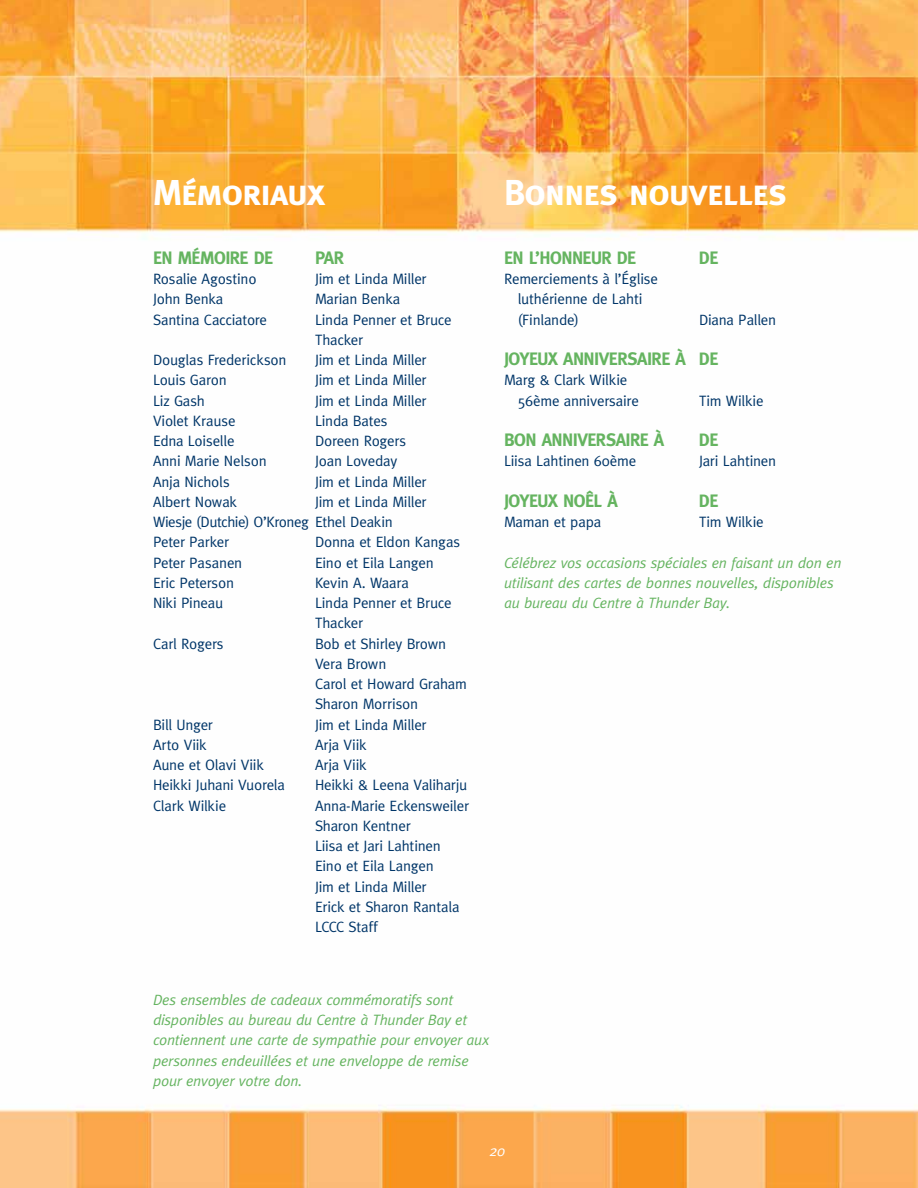
<style>
.page{position:relative;width:918px;height:1188px;background:#fff}
.page>*{position:absolute;margin:0;border:0;box-sizing:border-box;transform-origin:0 0}
.t1{font:36px "Meta Bold Caps";letter-spacing:-.03em;color:#fff}
.t2{font:18px "Meta Bold Caps";letter-spacing:-.03em;color:#65b460}
.t3{font:15px/20.2px "Meta";letter-spacing:-.015em;color:#003568}
.t4{font:italic 15px/20.2px "Meta";letter-spacing:-.015em;color:#65b460}
.t5{font:italic 15px "Meta";color:#fff}
</style>
<div class="page">
<img style="left:0;top:0;width:918px;height:1188px">
<h1 class="t1" style="left:153px;top:172px;width:174px">Mémoriaux</h1>
<h1 class="t1" style="left:504px;top:172px;width:285px">Bonnes nouvelles</h1>
<p class="t2" style="left:153px;top:247px;width:122px">EN MÉMOIRE DE</p>
<p class="t2" style="left:315px;top:247px;width:31px">PAR</p>
<p class="t3" style="left:153px;top:269px;width:105px">Rosalie Agostino</p>
<p class="t3" style="left:315px;top:269px;width:113px">Jim et Linda Miller</p>
<p class="t3" style="left:153px;top:289px;width:72px">John Benka</p>
<p class="t3" style="left:315px;top:289px;width:87px">Marian Benka</p>
<p class="t3" style="left:153px;top:309px;width:116px">Santina Cacciatore</p>
<p class="t3" style="left:315px;top:309px;width:138px">Linda Penner et Bruce<br>Thacker</p>
<p class="t3" style="left:153px;top:350px;width:135px">Douglas Frederickson</p>
<p class="t3" style="left:315px;top:350px;width:113px">Jim et Linda Miller</p>
<p class="t3" style="left:153px;top:370px;width:75px">Louis Garon</p>
<p class="t3" style="left:315px;top:370px;width:113px">Jim et Linda Miller</p>
<p class="t3" style="left:153px;top:390px;width:54px">Liz Gash</p>
<p class="t3" style="left:315px;top:390px;width:113px">Jim et Linda Miller</p>
<p class="t3" style="left:153px;top:410px;width:84px">Violet Krause</p>
<p class="t3" style="left:315px;top:410px;width:74px">Linda Bates</p>
<p class="t3" style="left:153px;top:431px;width:83px">Edna Loiselle</p>
<p class="t3" style="left:315px;top:431px;width:93px">Doreen Rogers</p>
<p class="t3" style="left:153px;top:451px;width:115px">Anni Marie Nelson</p>
<p class="t3" style="left:315px;top:451px;width:84px">Joan Loveday</p>
<p class="t3" style="left:153px;top:471px;width:78px">Anja Nichols</p>
<p class="t3" style="left:315px;top:471px;width:113px">Jim et Linda Miller</p>
<p class="t3" style="left:153px;top:491px;width:86px">Albert Nowak</p>
<p class="t3" style="left:153px;top:491px;width:275px;text-indent:162px">Jim et Linda Miller<br>Wiesje (Dutchie) O’Kroneg Ethel Deakin<br>Peter Parker</p>
<p class="t3" style="left:315px;top:532px;width:147px">Donna et Eldon Kangas</p>
<p class="t3" style="left:153px;top:552px;width:91px">Peter Pasanen</p>
<p class="t3" style="left:315px;top:552px;width:120px">Eino et Eila Langen</p>
<p class="t3" style="left:153px;top:572px;width:83px">Eric Peterson</p>
<p class="t3" style="left:315px;top:572px;width:95px">Kevin A. Waara</p>
<p class="t3" style="left:153px;top:593px;width:72px">Niki Pineau</p>
<p class="t3" style="left:315px;top:593px;width:138px">Linda Penner et Bruce<br>Thacker</p>
<p class="t3" style="left:153px;top:633px;width:72px">Carl Rogers</p>
<p class="t3" style="left:315px;top:633px;width:153px">Bob et Shirley Brown<br>Vera Brown<br>Carol et Howard Graham<br>Sharon Morrison</p>
<p class="t3" style="left:153px;top:714px;width:61px">Bill Unger</p>
<p class="t3" style="left:315px;top:714px;width:113px">Jim et Linda Miller</p>
<p class="t3" style="left:153px;top:734px;width:55px">Arto Viik</p>
<p class="t3" style="left:315px;top:734px;width:53px">Arja Viik</p>
<p class="t3" style="left:153px;top:755px;width:112px">Aune et Olavi Viik</p>
<p class="t3" style="left:315px;top:755px;width:53px">Arja Viik</p>
<p class="t3" style="left:153px;top:775px;width:134px">Heikki Juhani Vuorela</p>
<p class="t3" style="left:315px;top:775px;width:154px">Heikki &amp; Leena Valiharju</p>
<p class="t3" style="left:153px;top:795px;width:75px">Clark Wilkie</p>
<p class="t3" style="left:315px;top:795px;width:155px">Anna-Marie Eckensweiler<br>Sharon Kentner<br>Liisa et Jari Lahtinen<br>Eino et Eila Langen<br>Jim et Linda Miller<br>Erick et Sharon Rantala<br>LCCC Staff</p>
<p class="t2" style="left:504px;top:247px;width:134px">EN L’HONNEUR DE</p>
<p class="t2" style="left:699px;top:247px;width:21px">DE</p>
<p class="t3" style="left:518px;top:269px;width:142px;text-indent:-14px">Remerciements à l’Église luthérienne de Lahti (Finlande)</p>
<p class="t3" style="left:699px;top:309px;width:79px">Diana Pallen</p>
<p class="t2" style="left:504px;top:348px;width:216px">JOYEUX ANNIVERSAIRE À DE</p>
<p class="t3" style="left:518px;top:370px;width:122px;text-indent:-14px">Marg &amp; Clark Wilkie<br>56ème anniversaire</p>
<p class="t3" style="left:699px;top:390px;width:66px">Tim Wilkie</p>
<p class="t2" style="left:504px;top:429px;width:162px">BON ANNIVERSAIRE À</p>
<p class="t2" style="left:699px;top:429px;width:21px">DE</p>
<p class="t3" style="left:504px;top:451px;width:134px">Liisa Lahtinen 60ème</p>
<p class="t3" style="left:699px;top:451px;width:79px">Jari Lahtinen</p>
<p class="t2" style="left:504px;top:490px;width:115px">JOYEUX NOÊL À</p>
<p class="t2" style="left:699px;top:490px;width:21px">DE</p>
<p class="t3" style="left:504px;top:512px;width:99px">Maman et papa</p>
<p class="t3" style="left:699px;top:512px;width:66px">Tim Wilkie</p>
<p class="t4" style="left:504px;top:552px;width:339px">Célébrez vos occasions spéciales en faisant un don en utilisant des cartes de bonnes nouvelles, disponibles au bureau du Centre à Thunder Bay.</p>
<p class="t4" style="left:153px;top:989px;width:338px">Des ensembles de cadeaux commémoratifs sont disponibles au bureau du Centre à Thunder Bay et contiennent une carte de sympathie pour envoyer aux personnes endeuillées et une enveloppe de remise pour envoyer votre don.</p>
<p class="t5" style="left:489px;top:1142px;width:17px">20</p>
</div>
